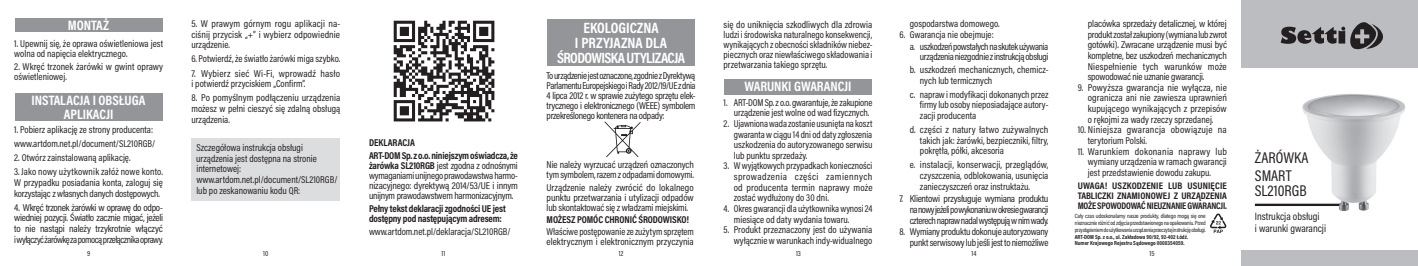
<style>
.page{position:relative;width:1418px;height:266px;background:#fff}
.page>*{position:absolute;margin:0;border:0;box-sizing:border-box;transform-origin:0 0}
.t1{font:15.62px/17.8px "Acumin Pro Cond";color:#231f20}
.t2{font:700 15px/15px "Acumin Pro Cond";letter-spacing:-.005em;color:#fff;text-align:center}
.t3{font:700 13.75px "Acumin Pro Cond";color:#fff}
.t4{font:700 13.75px/13.8px "Acumin Pro Cond";letter-spacing:.105em;color:#fff}
.t5{font:10.75px/12.1px "Acumin Pro Cond";color:#231f20}
.t6{font:10px/10.6px "Acumin Pro Cond";color:#231f20;text-align:justify}
.t7{font:700 10px/13.5px "Acumin Pro Cond";letter-spacing:-.02em;color:#231f20}
.t8{font:10px/11.9px "Acumin Pro Cond";letter-spacing:-.03em;color:#231f20}
.t9{font:10px/10.6px "Acumin Pro Cond";letter-spacing:-.02em;color:#231f20;text-align:right}
.t10{font:10px/10.6px "Acumin Pro Cond";letter-spacing:.02em;color:#231f20}
.t11{font:700 9.62px "Acumin Pro Cond";letter-spacing:.01em;color:#231f20}
.t12{font:7.5px "Acumin Pro Cond";letter-spacing:-.005em;color:#231f20}
.t13{font:6.12px/7px "Acumin Pro Cond";letter-spacing:-.035em;color:#231f20;text-align:justify}
.t14{font:700 5.88px/6.4px "Acumin Pro Cond";color:#231f20}
.s1{font-weight:700}
</style>
<div class="page">
<img style="left:1302px;top:94px;width:104px;height:117px">
<div style="left:191px;top:139px;width:149px;height:62px;background:#dcdddf"></div>
<div style="left:1240px;top:0;width:177px;height:67px;background:#bcbdc0"></div>
<div style="left:1240px;top:250px;width:177px;height:16px;background:#bcbdc0"></div>
<svg style="left:1280px;top:22px;width:102px;height:28px"></svg>
<hr style="left:1254px;top:203px;width:85px;height:3px;background:#231f20">
<div style="left:15px;top:19px;width:148px;height:13px;background:#939598"></div>
<div style="left:15px;top:93px;width:148px;height:27px;background:#939598"></div>
<div style="left:547px;top:19px;width:147px;height:47px;background:#939598"></div>
<div style="left:724px;top:79px;width:147px;height:16px;background:#939598"></div>
<svg style="left:604px;top:121px;width:36px;height:36px"></svg>
<svg style="left:1210px;top:213px;width:16px;height:20px"></svg>
<svg style="left:394px;top:21px;width:100px;height:100px"></svg>
<h3 class="t3" style="left:68px;top:16px;width:17px">montaż</h3>
<p class="t6" style="left:14px;top:38px;width:150px;line-height:10px">1. Upewnij się, że oprawa oświetleniowa jest wolna od napięcia elektrycznego.</p>
<p class="t6" style="left:14px;top:62px;width:150px;line-height:10px">2. Wkręć trzonek żarówki w gwint oprawy oświetleniowej.</p>
<h3 class="t3" style="left:32px;top:91px;width:7px">insta</h3>
<h3 class="t4" style="left:60px;top:93px;width:73px">lacjaiobsługa aplikac</h3>
<h3 class="t3" style="left:106px;top:105px;width:7px">ji</h3>
<p class="t6" style="left:14px;top:122px;width:143px;line-height:14.1px">1. Pobierz aplikację ze strony producenta: www.artdom.net.pl/document/SL210RGB/</p>
<p class="t6" style="left:14px;top:152px;width:118px">2. Otwórz zainstalowaną aplikację.</p>
<p class="t6" style="left:14px;top:166px;width:150px">3. Jako nowy użytkownik załóż nowe konto.<br>W przypadku posiadania konta, zaloguj się korzystając z własnych danych dostępowych.</p>
<p class="t6" style="left:14px;top:202px;width:150px">4. Wkręć trzonek żarówki w oprawę do odpo&shy;wiedniej pozycji. Światło zacznie migać, jeżeli to nie nastąpi należy trzykrotnie włączyć i wyłączyć żarówkę za pomocą przełącznika oprawy.</p>
<p class="t6" style="left:191px;top:18px;width:150px">5. W prawym górnym rogu aplikacji na&shy;ciśnij przycisk „+” i wybierz odpowiednie urządzenie.</p>
<p class="t6" style="left:191px;top:53px;width:150px">6. Potwierdź, że światło żarówki miga szybko.</p>
<p class="t6" style="left:191px;top:68px;width:150px">7. Wybierz sieć Wi-Fi, wprowadź hasło i potwierdź przyciskiem „Confirm”.</p>
<p class="t6" style="left:191px;top:92px;width:150px">8. Po pomyślnym podłączeniu urządzenia możesz w pełni cieszyć się zdalną obsługą urządzenia.</p>
<p class="t6" style="left:196px;top:142px;width:143px;text-align:left">Szczegółowa instrukcja obsługi urządzenia jest dostępna na stronie internetowej: www.artdom.net.pl/document/SL210RGB/ lub po zeskanowaniu kodu QR:</p>
<p class="t7" style="left:369px;top:135px;width:150px">DEKLARACJA<br>ART-DOM Sp. z o.o. niniejszym oświadcza, że</p>
<p class="t6" style="left:369px;top:160px;width:150px;line-height:10px"><span class="s1">żarówka SL210RGB</span> jest zgodna z odnośnymi wymaganiami unijnego prawodawstwa harmo&shy;nizacyjnego: dyrektywą 2014/53/UE i innym unijnym prawodawstwem harmonizacyjnym.</p>
<p class="t7" style="left:369px;top:203px;width:138px;line-height:10px">Pełny tekst deklaracji zgodności UE jest dostępny pod następującym adresem:</p>
<p class="t6" style="left:369px;top:225px;width:143px">www.artdom.net.pl/deklaracja/SL210RGB/</p>
<h2 class="t2" style="left:557px;top:20px;width:129px">EKOLOGICZNA<br>I PRZYJAZNA DLA<br>ŚRODOWISKA UTYLIZACJA</h2>
<p class="t6" style="left:546px;top:70px;width:150px;line-height:10px">To urządzenie jest oznaczone, zgodnie z Dyrektywą Parlamentu Europejskiego i Rady 2012/19/UE z dnia 4 lipca 2012 r. w sprawie zużytego sprzętu elek&shy;trycznego i elektronicznego (WEEE) symbolem przekreślonego kontenera na odpady:</p>
<p class="t6" style="left:546px;top:160px;width:149px;line-height:10px">Nie należy wyrzucać urządzeń oznaczonych tym symbolem, razem z odpadami domowymi.</p>
<p class="t6" style="left:546px;top:182px;width:149px;line-height:10px">Urządzenie należy zwrócić do lokalnego punktu przetwarzania i utylizacji odpadów lub skontaktować się z władzami miejskimi.</p>
<p class="t7" style="left:546px;top:213px;width:144px">MOŻESZ POMÓC CHRONIĆ ŚRODOWISKO!</p>
<p class="t6" style="left:546px;top:226px;width:149px;line-height:10px">Właściwe postępowanie ze zużytym sprzętem elektrycznym i elektronicznym przyczynia</p>
<p class="t6" style="left:723px;top:19px;width:150px;line-height:10px">się do uniknięcia szkodliwych dla zdrowia ludzi i środowiska naturalnego konsekwencji, wynikających z obecności składników niebez&shy;piecznych oraz niewłaściwego składowania i przetwarzania takiego sprzętu.</p>
<h3 class="t3" style="left:744px;top:78px;width:109px">WARUNKI GWARANCJI</h3>
<p class="t6" style="left:733px;top:97px;width:140px;text-indent:-10px">1. ART-DOM Sp. z o.o. gwarantuje, że zakupione urządzenie jest wolne od wad fizycznych.</p>
<p class="t6" style="left:733px;top:118px;width:140px;text-indent:-10px">2. Ujawniona wada zostanie usunięta na koszt gwaranta w ciągu 14 dni od daty zgłoszenia uszkodzenia do autoryzowanego serwisu lub punktu sprzedaży.</p>
<p class="t6" style="left:733px;top:160px;width:140px;text-indent:-10px">3. W wyjątkowych przypadkach konieczności sprowadzenia części zamiennych od producenta termin naprawy może zostać wydłużony do 30 dni.</p>
<p class="t6" style="left:733px;top:203px;width:140px;text-indent:-10px">4. Okres gwarancji dla użytkownika wynosi 24 miesiące od daty wydania towaru.</p>
<p class="t6" style="left:723px;top:224px;width:150px;text-align:right">5. Produkt przeznaczony jest do używania wyłącznie w warunkach indy-widualnego</p>
<p class="t6" style="left:909px;top:18px;width:91px">gospodarstwa domowego.</p>
<p class="t8" style="left:909px;top:28px;width:140px;text-indent:-10px">6. Gwarancja nie obejmuje:<br>a. uszkodzeń powstałych na skutek używania</p>
<p class="t8" style="left:909px;top:50px;width:140px;line-height:12.8px;text-align:right">urządzenia niezgodnie z instrukcją obsługi<br>b. uszkodzeń mechanicznych, chemicz-</p>
<p class="t6" style="left:909px;top:73px;width:140px;line-height:14px;text-indent:10px">nych lub termicznych<br>c. napraw i modyfikacji dokonanych przez</p>
<p class="t6" style="left:920px;top:99px;width:130px">firmy lub osoby nieposiadające autory&shy;zacji producenta</p>
<p class="t6" style="left:920px;top:124px;width:130px;text-indent:-10px">d. części z natury łatwo zużywalnych takich jak: żarówki, bezpieczniki, filtry, pokrętła, półki, akcesoria</p>
<p class="t6" style="left:920px;top:159px;width:130px;text-indent:-10px">e. instalacji, konserwacji, przeglądów, czyszczenia, odblokowania, usunięcia zanieczyszczeń oraz instruktażu.</p>
<p class="t6" style="left:909px;top:193px;width:140px;text-indent:-10px">7. Klientowi przysługuje wymiana produktu na nowy jeżeli po wykonaniu w okresie gwarancji czterech napraw nadal występują w nim wady.</p>
<p class="t9" style="left:899px;top:226px;width:150px">8. Wymiany produktu dokonuje autoryzowany punkt serwisowy lub jeśli jest to niemożliwe</p>
<p class="t6" style="left:1087px;top:18px;width:141px">placówka sprzedaży detalicznej, w której produkt został zakupiony (wymiana lub zwrot gotówki). Zwracane urządzenie musi być kompletne, bez uszkodzeń mechanicznych Niespełnienie tych warunków może spowodować nie uznanie gwarancji.</p>
<p class="t6" style="left:1087px;top:82px;width:141px;text-indent:-10px">9. Powyższa gwarancja nie wyłącza, nie ogranicza ani nie zawiesza uprawnień kupującego wynikających z przepisów o rękojmi za wady rzeczy sprzedanej.</p>
<p class="t10" style="left:1087px;top:124px;width:140px;text-indent:-10px">10. Niniejsza gwarancja obowiązuje na terytorium Polski.</p>
<p class="t6" style="left:1087px;top:146px;width:141px;text-indent:-10px">11. Warunkiem dokonania naprawy lub wymiany urządzenia w ramach gwarancji jest przedstawienie dowodu zakupu.</p>
<p class="t11" style="left:1077px;top:179px;width:46px">UWAGA! Uszkodzenie</p>
<p class="t11" style="left:1168px;top:179px;width:25px">lub usuni</p>
<p class="t11" style="left:1210px;top:179px;width:10px">ęcie</p>
<p class="t11" style="left:1077px;top:189px;width:22px">tabliczki</p>
<p class="t11" style="left:1117px;top:189px;width:27px">znamionowe</p>
<p class="t11" style="left:1167px;top:189px;width:39px">j zurządzenia</p>
<p class="t11" style="left:1077px;top:199px;width:26px">może spowodowa</p>
<p class="t11" style="left:1141px;top:199px;width:11px">ć nieuznanie</p>
<p class="t11" style="left:1187px;top:199px;width:6px">gwaranc</p>
<p class="t11" style="left:1220px;top:199px;width:8px">ji.</p>
<p class="t13" style="left:1074px;top:212px;width:132px">Cały czas udoskonalamy nasze produkty, dlatego mogą się one nieznacznie różnić od zdjęcia przedstawionego na opakowaniu. Przed przystąpieniem do użytkowania urządzenia przeczytaj instrukcję obsługi.</p>
<p class="t14" style="left:1074px;top:233px;width:115px">ART-DOM Sp. z o.o., ul. Zakładowa 90/92, 92-402 Łódź.<br>Numer Krajowego Rejestru Sądowego 0000354059.</p>
<p class="t12" style="left:87px;top:248px;width:5px">9</p>
<p class="t12" style="left:263px;top:248px;width:7px">10</p>
<p class="t12" style="left:441px;top:248px;width:5px">11</p>
<p class="t12" style="left:618px;top:248px;width:6px">12</p>
<p class="t12" style="left:796px;top:248px;width:6px">13</p>
<p class="t12" style="left:971px;top:248px;width:6px">14</p>
<p class="t12" style="left:1149px;top:248px;width:7px">15</p>
<h1 class="t1" style="left:1254px;top:148px;width:55px">ŻARÓWKA<br>SMART</h1>
<h1 class="t1" style="left:1254px;top:182px;width:53px">SL210RGB</h1>
<p class="t5" style="left:1254px;top:210px;width:73px">Instrukcja obsługi<br>i warunki gwarancji</p>
</div>
